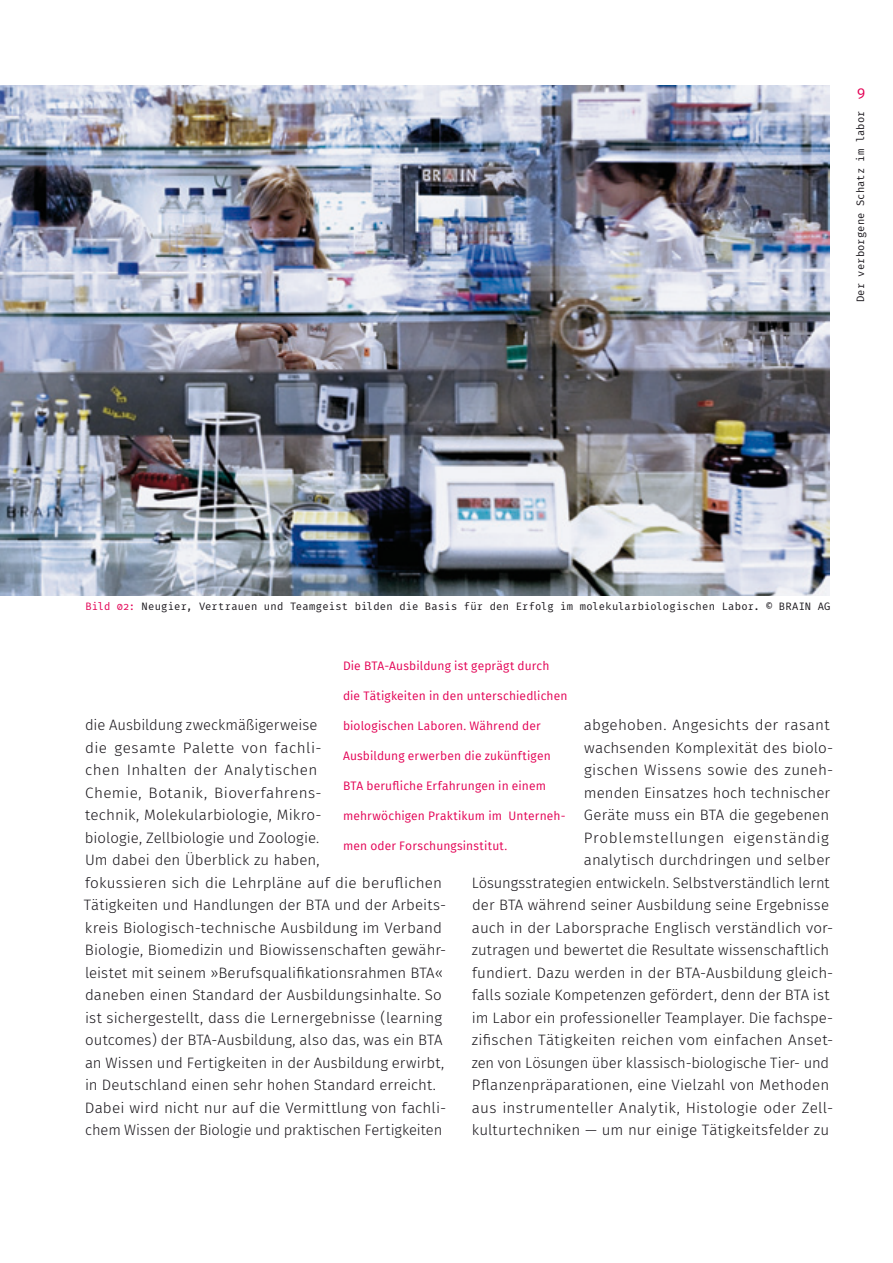
<style>
.page{position:relative;width:893px;height:1263px;background:#fff}
.page>*{position:absolute;margin:0;border:0;box-sizing:border-box;transform-origin:0 0}
.t1{font:300 15px/22.5px "Fira Sans";letter-spacing:.005em;color:#1a171c}
.t2{font:15px "Fira Mono";color:#e30054}
.t3{font:12px "Fira Sans";letter-spacing:.01em;color:#e30054}
.t4{font:10.5px "Fira Mono";letter-spacing:.02em;color:#1a171c}
.s1{color:#e30054}
</style>
<div class="page">
<img style="left:0;top:85px;width:829px;height:510px">
<p class="t2" style="left:857px;top:81px;width:10px">9</p>
<p class="t4" style="left:853px;top:302px;width:193px;rotate:-90deg">Der verborgene Schatz im labor</p>
<p class="t4" style="left:86px;top:599px;width:746px"><span class="s1">Bild 02:</span> Neugier, Vertrauen und Teamgeist bilden die Basis für den Erfolg im molekularbiologischen Labor. © BRAIN AG</p>
<p class="t3" style="left:343px;top:657px;width:208px">Die BTA-Ausbildung ist geprägt durch</p>
<p class="t3" style="left:343px;top:687px;width:226px">die Tätigkeiten in den unterschiedlichen</p>
<p class="t3" style="left:343px;top:717px;width:199px">biologischen Laboren. Während der</p>
<p class="t3" style="left:343px;top:747px;width:209px">Ausbildung erwerben die zukünftigen</p>
<p class="t3" style="left:343px;top:777px;width:205px">BTA berufliche Erfahrungen in einem</p>
<p class="t3" style="left:343px;top:807px;width:224px">mehrwöchigen Praktikum im Unterneh-</p>
<p class="t3" style="left:343px;top:837px;width:166px">men oder Forschungsinstitut.</p>
<p class="t1" style="left:84px;top:714px;width:364px">die Ausbildung zweckmäßigerweise<br>die gesamte Palette von fachli-<br>chen Inhalten der Analytischen<br>Chemie, Botanik, Bioverfahrens-<br>technik, Molekularbiologie, Mikro-<br>biologie, Zellbiologie und Zoologie.<br>Um dabei den Überblick zu haben,<br>fokussieren sich die Lehrpläne auf die beruflichen Tätigkeiten und Handlungen der BTA und der Arbeits&shy;kreis Biologisch-technische Ausbildung im Verband Biologie, Biomedizin und Biowissenschaften gewähr&shy;leistet mit seinem »Berufsqualifikationsrahmen BTA« daneben einen Standard der Ausbildungsinhalte. So ist sichergestellt, dass die Lernergebnisse (learning outcomes) der BTA-Ausbildung, also das, was ein BTA an Wissen und Fertigkeiten in der Ausbildung erwirbt, in Deutschland einen sehr hohen Standard erreicht.<br>Dabei wird nicht nur auf die Vermittlung von fachli&shy;chem Wissen der Biologie und praktischen Fertigkeiten</p>
<p class="t1" style="left:472px;top:714px;width:363px;text-align:right">abgehoben. Angesichts der rasant<br>wachsenden Komplexität des biolo-<br>gischen Wissens sowie des zuneh-<br>menden Einsatzes hoch technischer<br>Geräte muss ein BTA die gegebenen Problemstellungen eigenständig<br>analytisch durchdringen und selber Lösungsstrategien entwickeln. Selbstverständlich lernt der BTA während seiner Ausbildung seine Ergebnisse auch in der Laborsprache Englisch verständlich vor&shy;zutragen und bewertet die Resultate wissenschaftlich fundiert. Dazu werden in der BTA-Ausbildung gleich&shy;falls soziale Kompetenzen gefördert, denn der BTA ist im Labor ein professioneller Teamplayer. Die fachspe&shy;zifischen Tätigkeiten reichen vom einfachen Anset&shy;zen von Lösungen über klassisch-biologische Tier- und Pflanzenpräparationen, eine Vielzahl von Methoden aus instrumenteller Analytik, Histologie oder Zell&shy;kulturtechniken — um nur einige Tätigkeitsfelder zu</p>
</div>
